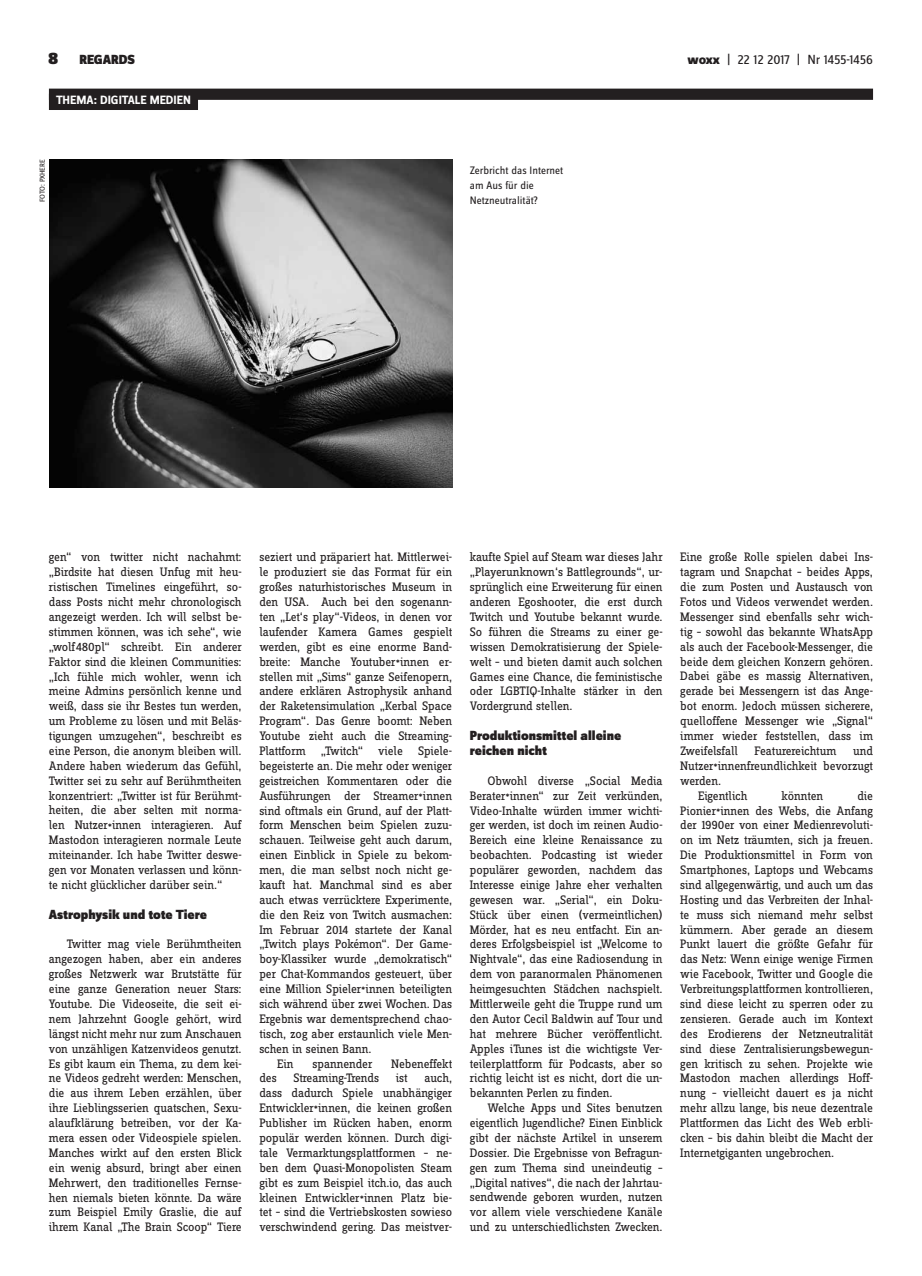
<style>
.page{position:relative;width:922px;height:1276px;background:#fff}
.page>*{position:absolute;margin:0;border:0;box-sizing:border-box;transform-origin:0 0}
.t1{font:900 13.75px/14.9px "Zine Sans Dis";color:#231f20}
.t2{font:13.75px "Zine Sans Dis";letter-spacing:-.015em;color:#231f20}
.t3{font:12.75px/14.9px "Zine Slab Dis";letter-spacing:-.01em;color:#231f20;text-align:justify}
.t4{font:700 12.5px "Zine Sans Dis";color:#fff}
.t5{font:11.25px/14.9px "Zine Sans Dis";color:#231f20}
.t6{font:7.5px "Zine Sans Dis";letter-spacing:-.01em;color:#231f20}
.s1{font-size:17.5px}
.s2{font-weight:800}
</style>
<div class="page">
<div style="left:49px;top:89px;width:823px;height:11px;background:#231f20"></div>
<div style="left:49px;top:94px;width:149px;height:16px;background:#231f20"></div>
<img style="left:49px;top:159px;width:403px;height:328px">
<p class="t1" style="left:48px;top:53px;width:88px"><span class="s1">8</span> REGARDS</p>
<p class="t2" style="left:687px;top:53px;width:187px"><span class="s2">woxx</span> | 22 12 2017 | Nr 1455-1456</p>
<p class="t4" style="left:56px;top:93px;width:136px">THEMA: DIGITALE MEDIEN</p>
<p class="t6" style="left:38px;top:202px;width:44px;rotate:-90deg">Foto: pxhere</p>
<p class="t5" style="left:469px;top:164px;width:95px">Zerbricht das I nternet am Aus für die</p>
<p class="t5" style="left:469px;top:193px;width:70px">Netzneutralität?</p>
<p class="t3" style="left:49px;top:550px;width:194px">gen“ von twitter nicht nachahmt: „Birdsite hat diesen Unfug mit heu&shy;ristischen Timelines eingeführt, so&shy;dass Posts nicht mehr chronologisch angezeigt werden. Ich will selbst be&shy;stimmen können, was ich sehe“, wie „wolf480pl“ schreibt. Ein anderer Faktor sind die kleinen Communities: „Ich fühle mich wohler, wenn ich meine Admins persönlich kenne und weiß, dass sie ihr Bestes tun werden, um Probleme zu lösen und mit Beläs&shy;tigungen umzugehen“, beschreibt es eine Person, die anonym bleiben will.<br>Andere haben wiederum das Gefühl, Twitter sei zu sehr auf Berühmtheiten konzentriert: „Twitter ist für Berühmt&shy;heiten, die aber selten mit norma&shy;len Nutzer<sub>*</sub>innen interagieren. Auf Mastodon interagieren normale Leute miteinander. Ich habe Twitter deswe&shy;gen vor Monaten verlassen und könn&shy;te nicht glücklicher darüber sein.“</p>
<p class="t1" style="left:49px;top:907px;width:160px">Astrophysik und tote Tiere</p>
<p class="t3" style="left:49px;top:937px;width:194px;text-indent:18px">Twitter mag viele Berühmtheiten angezogen haben, aber ein anderes großes Netzwerk war Brutstätte für eine ganze Generation neuer Stars:<br>Youtube. Die Videoseite, die seit ei&shy;nem Jahrzehnt Google gehört, wird längst nicht mehr nur zum Anschauen von unzähligen Katzenvideos genutzt.<br>Es gibt kaum ein Thema, zu dem kei&shy;ne Videos gedreht werden: Menschen, die aus ihrem Leben erzählen, über ihre Lieblingsserien quatschen, Sexu&shy;alaufklärung betreiben, vor der Ka&shy;mera essen oder Videospiele spielen.<br>Manches wirkt auf den ersten Blick ein wenig absurd, bringt aber einen Mehrwert, den traditionelles Fernse&shy;hen niemals bieten könnte. Da wäre zum Beispiel Emily Graslie, die auf ihrem Kanal „The Brain Scoop“ Tiere</p>
<p class="t3" style="left:259px;top:550px;width:194px">seziert und präpariert hat. Mittlerwei-</p>
<p class="t3" style="left:259px;top:565px;width:194px">le produziert sie das Format für ein</p>
<p class="t3" style="left:259px;top:580px;width:194px">großes naturhistorisches Museum in</p>
<p class="t3" style="left:259px;top:595px;width:194px">den USA. Auch bei den sogenann-</p>
<p class="t3" style="left:259px;top:610px;width:194px">ten „Let‘s play“-Videos, in denen vor</p>
<p class="t3" style="left:259px;top:625px;width:194px">laufender Kamera Games gespielt</p>
<p class="t3" style="left:259px;top:640px;width:194px">werden, gibt es eine enorme Band-</p>
<p class="t3" style="left:259px;top:654px;width:194px">breite: Manche Youtuber<sub>*</sub>innen er-</p>
<p class="t3" style="left:259px;top:669px;width:194px">stellen mit „Sims“ ganze Seifenopern,</p>
<p class="t3" style="left:259px;top:684px;width:194px">andere erklären Astrophysik anhand</p>
<p class="t3" style="left:259px;top:699px;width:194px">der Raketensimulation „Kerbal Space</p>
<p class="t3" style="left:259px;top:714px;width:194px">Program“. Das Genre boomt: Neben</p>
<p class="t3" style="left:259px;top:729px;width:194px">Youtube zieht auch die Streaming-</p>
<p class="t3" style="left:259px;top:744px;width:194px">Plattform „Twitch“ viele Spiele-</p>
<p class="t3" style="left:259px;top:759px;width:194px">begeisterte an. Die mehr oder weniger</p>
<p class="t3" style="left:259px;top:774px;width:194px">geistreichen Kommentaren oder die</p>
<p class="t3" style="left:259px;top:788px;width:194px">Ausführungen der Streamer<sub>*</sub>innen</p>
<p class="t3" style="left:259px;top:803px;width:194px">sind oftmals ein Grund, auf der Platt-</p>
<p class="t3" style="left:259px;top:818px;width:194px">form Menschen beim Spielen zuzu-</p>
<p class="t3" style="left:259px;top:833px;width:194px">schauen. Teilweise geht auch darum,</p>
<p class="t3" style="left:259px;top:848px;width:194px">einen Einblick in Spiele zu bekom-</p>
<p class="t3" style="left:259px;top:863px;width:194px">men, die man selbst noch nicht ge-</p>
<p class="t3" style="left:259px;top:878px;width:194px">kauft hat. Manchmal sind es aber</p>
<p class="t3" style="left:259px;top:893px;width:194px">auch etwas verrücktere Experimente,</p>
<p class="t3" style="left:259px;top:908px;width:194px">die den Reiz von Twitch ausmachen:</p>
<p class="t3" style="left:259px;top:922px;width:194px">Im Februar 2014 startete der Kanal</p>
<p class="t3" style="left:259px;top:937px;width:194px">„Twitch plays Pokémon“. Der Game-</p>
<p class="t3" style="left:259px;top:952px;width:194px">boy-Klassiker wurde „demokratisch“</p>
<p class="t3" style="left:259px;top:967px;width:194px">per Chat-Kommandos gesteuert, über</p>
<p class="t3" style="left:259px;top:982px;width:194px">eine Million Spieler<sub>*</sub>innen beteiligten</p>
<p class="t3" style="left:259px;top:997px;width:194px">sich während über zwei Wochen. Das</p>
<p class="t3" style="left:259px;top:1012px;width:194px">Ergebnis war dementsprechend chao-</p>
<p class="t3" style="left:259px;top:1027px;width:194px">tisch, zog aber erstaunlich viele Men-</p>
<p class="t3" style="left:259px;top:1041px;width:114px">schen in seinen Bann.</p>
<p class="t3" style="left:277px;top:1056px;width:18px">Ein</p>
<p class="t3" style="left:312px;top:1056px;width:61px">spannender</p>
<p class="t3" style="left:391px;top:1056px;width:62px">Nebeneffekt</p>
<p class="t3" style="left:259px;top:1071px;width:19px">des</p>
<p class="t3" style="left:293px;top:1071px;width:87px">Streaming-Trends</p>
<p class="t3" style="left:396px;top:1071px;width:13px">ist</p>
<p class="t3" style="left:259px;top:1071px;width:194px;text-indent:165px">auch, dass dadurch Spiele unabhängiger Entwickler<sub>*</sub>innen, die keinen großen Publisher im Rücken haben, enorm populär werden können. Durch digi&shy;tale Vermarktungsplattformen – ne&shy;ben dem Quasi-Monopolisten Steam gibt es zum Beispiel itch.io, das auch kleinen Entwickler<sub>*</sub>innen Platz bie&shy;tet – sind die Vertriebskosten sowieso verschwindend gering. Das meistver-</p>
<p class="t3" style="left:469px;top:550px;width:194px">kaufte Spiel auf Steam war dieses Jahr „Playerunknown‘s Battlegrounds“, ur&shy;sprünglich eine Erweiterung für einen anderen Egoshooter, die erst durch Twitch und Youtube bekannt wurde.<br>So führen die Streams zu einer ge&shy;wissen Demokratisierung der Spiele&shy;welt – und bieten damit auch solchen Games eine Chance, die feministische oder LGBTIQ-Inhalte stärker in den Vordergrund stellen.</p>
<p class="t1" style="left:469px;top:729px;width:153px">Produktionsmittel alleine reichen nicht</p>
<p class="t3" style="left:469px;top:774px;width:194px;text-indent:18px">Obwohl diverse „Social Media Berater<sub>*</sub>innen“ zur Zeit verkünden, Video-Inhalte würden immer wichti&shy;ger werden, ist doch im reinen Audio-Bereich eine kleine Renaissance zu beobachten. Podcasting ist wieder populärer geworden, nachdem das Interesse einige Jahre eher verhalten gewesen war. „Serial“, ein Doku-Stück über einen (vermeintlichen)<br>Mörder, hat es neu entfacht. Ein an&shy;deres Erfolgsbeispiel ist „Welcome to Nightvale“, das eine Radiosendung in dem von paranormalen Phänomenen heimgesuchten Städchen nachspielt.<br>Mittlerweile geht die Truppe rund um den Autor Cecil Baldwin auf Tour und hat mehrere Bücher veröffentlicht.<br>Apples iTunes ist die wichtigste Ver&shy;teilerplattform für Podcasts, aber so richtig leicht ist es nicht, dort die un&shy;bekannten Perlen zu finden.</p>
<p class="t3" style="left:469px;top:1101px;width:194px;text-indent:18px">Welche Apps und Sites benutzen eigentlich Jugendliche? Einen Einblick gibt der nächste Artikel in unserem Dossier. Die Ergebnisse von Befragun&shy;gen zum Thema sind uneindeutig – „Digital natives“, die nach der Jahrtau&shy;sendwende geboren wurden, nutzen vor allem viele verschiedene Kanäle und zu unterschiedlichsten Zwecken.</p>
<p class="t3" style="left:680px;top:550px;width:194px">Eine große Rolle spielen dabei Ins&shy;tagram und Snapchat – beides Apps, die zum Posten und Austausch von Fotos und Videos verwendet werden.<br>Messenger sind ebenfalls sehr wich&shy;tig – sowohl das bekannte WhatsApp als auch der Facebook-Messenger, die beide dem gleichen Konzern gehören.<br>Dabei gäbe es massig Alternativen, gerade bei Messengern ist das Ange&shy;bot enorm. Jedoch müssen sicherere, quelloffene Messenger wie „Signal“ immer wieder feststellen, dass im Zweifelsfall</p>
<p class="t3" style="left:754px;top:744px;width:83px">Featurereichtum</p>
<p class="t3" style="left:853px;top:744px;width:21px">und</p>
<p class="t3" style="left:680px;top:759px;width:194px">Nutzer<sub>*</sub>innenfreundlichkeit bevorzugt</p>
<p class="t3" style="left:680px;top:774px;width:42px">werden.</p>
<p class="t3" style="left:698px;top:788px;width:51px">Eigentlich</p>
<p class="t3" style="left:781px;top:788px;width:43px">könnten</p>
<p class="t3" style="left:680px;top:788px;width:194px;text-indent:177px">die Pionier<sub>*</sub>innen des Webs, die Anfang der 1990er von einer Medienrevoluti&shy;on im Netz träumten, sich ja freuen.<br>Die Produktionsmittel in Form von Smartphones, Laptops und Webcams sind allgegenwärtig, und auch um das Hosting und das Verbreiten der Inhal&shy;te muss sich niemand mehr selbst kümmern. Aber gerade an diesem Punkt lauert die größte Gefahr für das Netz: Wenn einige wenige Firmen wie Facebook, Twitter und Google die Verbreitungsplattformen kontrollieren, sind diese leicht zu sperren oder zu zensieren. Gerade auch im Kontext des Erodierens der Netzneutralität sind diese Zentralisierungsbewegun&shy;gen kritisch zu sehen. Projekte wie Mastodon machen allerdings Hoff&shy;nung – vielleicht dauert es ja nicht mehr allzu lange, bis neue dezentrale Plattformen das Licht des Web erbli&shy;cken – bis dahin bleibt die Macht der Internetgiganten ungebrochen.</p>
</div>
